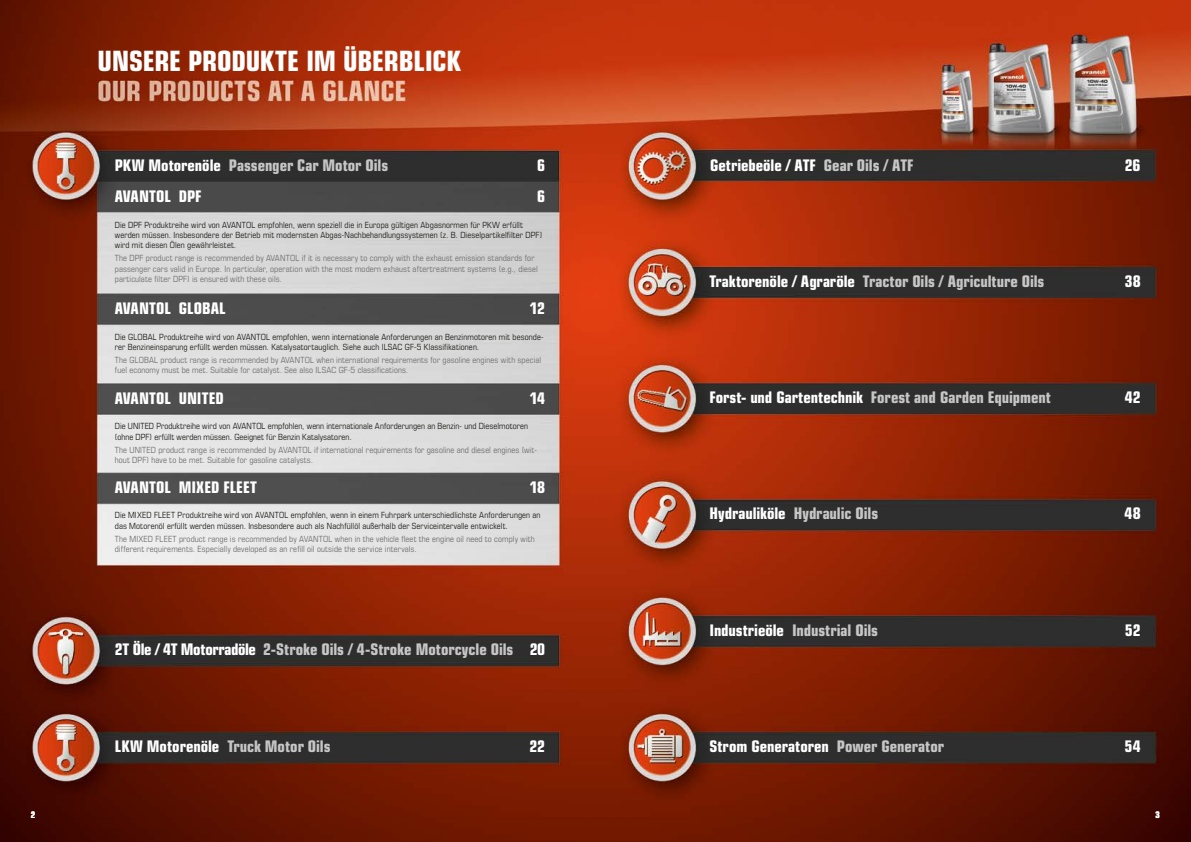
<style>
.page{position:relative;width:1191px;height:842px;background:#fff}
.page>*{position:absolute;margin:0;border:0;box-sizing:border-box;transform-origin:0 0}
.t1{font:700 condensed 28px "Eurostile LT Std";letter-spacing:-.01em;color:#fff}
.t2{font:700 condensed 16px "Eurostile LT Std";letter-spacing:-.005em;color:#c6c6c6}
.t3{font:700 condensed 16px "Eurostile LT Std";color:#fff}
.t4{font:700 condensed 9px "Eurostile LT Std";color:#fff}
.t5{font:condensed 8.5px/10.2px "Eurostile LT Std";letter-spacing:.01em;color:#1d1d1b}
.t6{font:condensed 8.5px/10.2px "Eurostile LT Std";letter-spacing:.015em;color:#706f6f}
.s1{color:#fff}
.s2{color:#c6c6c6}
</style>
<div class="page">
<img style="left:0;top:0;width:1191px;height:842px">
<h1 class="t1" style="left:98px;top:44px;width:365px">UNSERE PRODUKTE IM ÜBERBLICK</h1>
<h2 class="t2" style="left:115px;top:156px;width:275px"><span class="s1">PKW Motorenöle</span> Passenger Car Motor Oils</h2>
<h2 class="t3" style="left:537px;top:156px;width:9px">6</h2>
<h2 class="t3" style="left:115px;top:187px;width:88px">AVANTOL DPF</h2>
<h2 class="t3" style="left:537px;top:187px;width:9px">6</h2>
<p class="t5" style="left:115px;top:220px;width:429px">Die DPF Produktreihe wird von AVANTOL empfohlen, wenn speziell die in Europa gültigen Abgasnormen für PKW erfüllt werden müssen. Insbesondere der Betrieb mit modernsten Abgas-Nachbehandlungssystemen (z. B. Dieselpartikelfilter DPF) wird mit diesen Ölen gewährleistet.</p>
<p class="t6" style="left:115px;top:253px;width:424px">The DPF product range is recommended by AVANTOL if it is necessary to comply with the exhaust emission standards for passenger cars valid in Europe. In particular, operation with the most modern exhaust aftertreatment systems (e.g., diesel particulate filter DPF) is ensured with these oils.</p>
<h2 class="t3" style="left:115px;top:299px;width:112px">AVANTOL GLOBAL</h2>
<h2 class="t3" style="left:530px;top:299px;width:17px">12</h2>
<p class="t5" style="left:115px;top:331px;width:430px">Die GLOBAL Produktreihe wird von AVANTOL empfohlen, wenn internationale Anforderungen an Benzinmotoren mit besonde&shy;rer Benzineinsparung erfüllt werden müssen. Katalysatortauglich. Siehe auch ILSAC GF-5 Klassifikationen.</p>
<p class="t6" style="left:115px;top:354px;width:428px">The GLOBAL product range is recommended by AVANTOL when international requirements for gasoline engines with special fuel economy must be met. Suitable for catalyst. See also ILSAC GF-5 classifications.</p>
<h2 class="t3" style="left:115px;top:388px;width:110px">AVANTOL UNITED</h2>
<h2 class="t3" style="left:530px;top:388px;width:17px">14</h2>
<p class="t5" style="left:115px;top:421px;width:414px">Die UNITED Produktreihe wird von AVANTOL empfohlen, wenn internationale Anforderungen an Benzin- und Dieselmotoren (ohne DPF) erfüllt werden müssen. Geeignet für Benzin Katalysatoren.</p>
<p class="t6" style="left:115px;top:444px;width:424px">The UNITED product range is recommended by AVANTOL if international requirements for gasoline and diesel engines (wit&shy;hout DPF) have to be met. Suitable for gasoline catalysts.</p>
<h2 class="t3" style="left:115px;top:477px;width:143px">AVANTOL MIXED FLEET</h2>
<h2 class="t3" style="left:530px;top:477px;width:17px">18</h2>
<p class="t5" style="left:115px;top:510px;width:427px">Die MIXED FLEET Produktreihe wird von AVANTOL empfohlen, wenn in einem Fuhrpark unterschiedlichste Anforderungen an das Motorenöl erfüllt werden müssen. Insbesondere auch als Nachfüllöl außerhalb der Serviceintervalle entwickelt.</p>
<p class="t6" style="left:115px;top:533px;width:421px">The MIXED FLEET product range is recommended by AVANTOL when in the vehicle fleet the engine oil need to comply with different requirements. Especially developed as an refill oil outside the service intervals.</p>
<h2 class="t2" style="left:115px;top:639px;width:432px"><span class="s1">2T Öle / 4T Motorradöle</span> 2-Stroke Oils / 4-Stroke Motorcycle Oils <span class="s1">20</span></h2>
<h2 class="t2" style="left:115px;top:736px;width:217px"><span class="s1">LKW Motorenöle</span> Truck Motor Oils</h2>
<h2 class="t3" style="left:529px;top:736px;width:17px">22</h2>
<h2 class="t3" style="left:710px;top:155px;width:205px">Getriebeöle / ATF <span class="s2">Gear Oils / ATF</span></h2>
<h2 class="t3" style="left:1124px;top:155px;width:17px">26</h2>
<h2 class="t2" style="left:709px;top:272px;width:336px"><span class="s1">Traktorenöle / Agraröle</span> Tractor Oils / Agriculture Oils</h2>
<h2 class="t3" style="left:1124px;top:272px;width:17px">38</h2>
<h2 class="t2" style="left:709px;top:388px;width:343px"><span class="s1">Forst- und Gartentechnik</span> Forest and Garden Equipment</h2>
<h2 class="t3" style="left:1124px;top:388px;width:18px">42</h2>
<h2 class="t2" style="left:709px;top:504px;width:170px"><span class="s1">Hydrauliköle</span> Hydraulic Oils</h2>
<h2 class="t3" style="left:1124px;top:504px;width:18px">48</h2>
<h2 class="t2" style="left:709px;top:620px;width:170px"><span class="s1">Industrieöle</span> Industrial Oils</h2>
<h2 class="t3" style="left:1124px;top:620px;width:17px">52</h2>
<h2 class="t3" style="left:709px;top:736px;width:236px">Strom Generatoren <span class="s2">Power Generator</span></h2>
<h2 class="t3" style="left:1124px;top:736px;width:18px">54</h2>
<p class="t4" style="left:31px;top:809px;width:6px">2</p>
<p class="t4" style="left:1155px;top:809px;width:6px">3</p>
</div>
